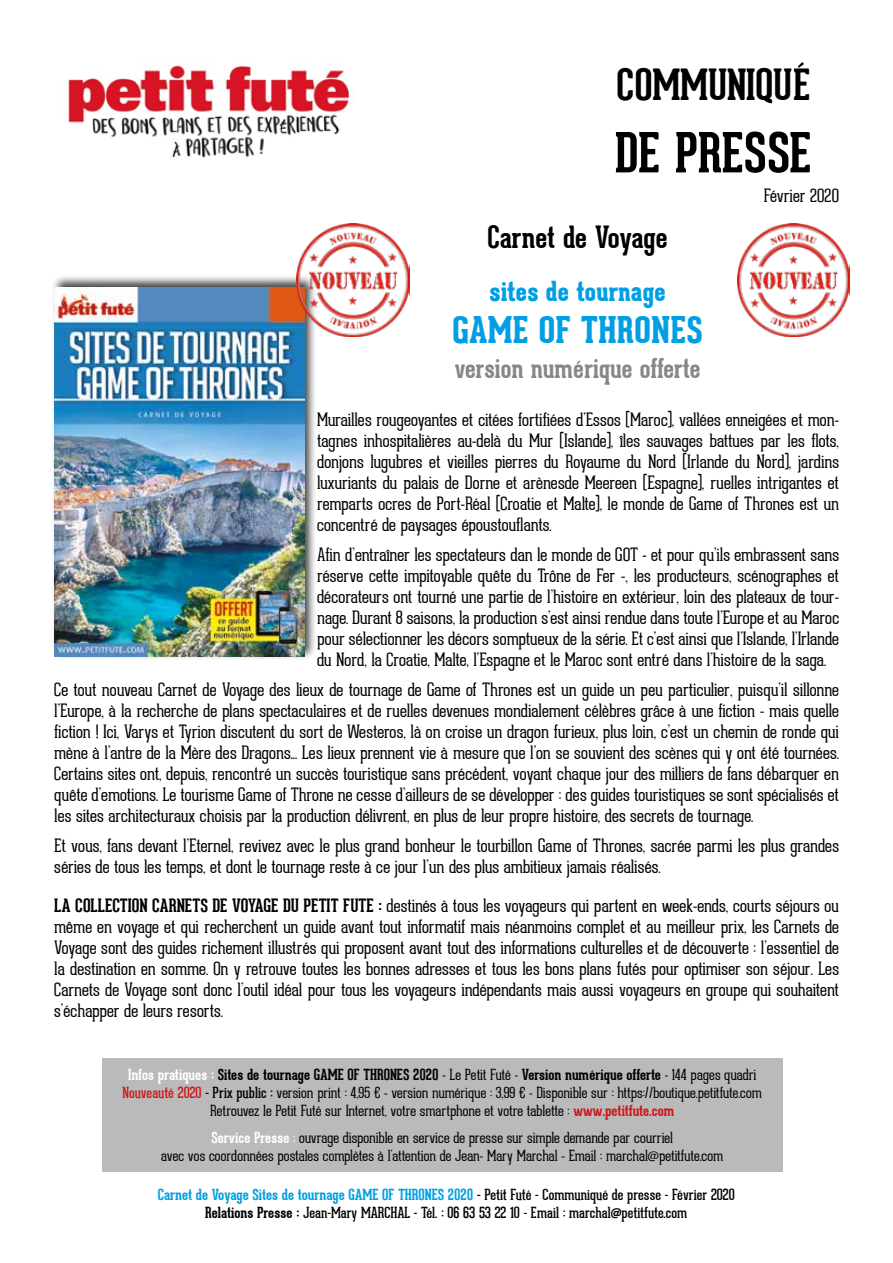
<style>
.page{position:relative;width:893px;height:1263px;background:#fff}
.page>*{position:absolute;margin:0;border:0;box-sizing:border-box;transform-origin:0 0}
.t1{font:700 54px "Geared Slab";color:#000}
.t2{font:700 42px "Geared Slab";color:#000}
.t3{font:800 36px "Geared Slab";color:#009fe3}
.t4{font:700 30px "Geared Slab";color:#000}
.t5{font:700 27px "Geared Slab";color:#878787}
.t6{font:800 27px "Geared Slab";color:#009fe3}
.t7{font:100 18px/21px "Geared Slab";letter-spacing:-.005em;color:#000;text-align:justify}
.t8{font:100 15px/18px "Geared Slab";letter-spacing:-.005em;color:#000;text-align:center}
.t9{font:15px/18px "Geared Slab";color:#000;text-align:center}
.s1{font-weight:700}
.s2{font-weight:700;color:#fff}
.s3{font-weight:400;color:#cd171a}
.s4{font-weight:400}
.s5{font-weight:700;color:#cd171a}
.s6{color:#fff}
.s7{font-weight:700;color:#009fe3}
</style>
<div class="page">
<img style="left:68px;top:65px;width:282px;height:93px">
<div style="left:102px;top:1059px;width:680px;height:113px;background:#bababa"></div>
<div style="left:51px;top:274px;width:266px;height:386px;background:#000;opacity:.75"></div>
<img style="left:54px;top:287px;width:250px;height:369px">
<img style="left:737px;top:224px;width:113px;height:112px">
<img style="left:297px;top:224px;width:112px;height:112px">
<h2 class="t2" style="left:617px;top:58px;width:195px">COMMUNIQUÉ</h2>
<h1 class="t1" style="left:615px;top:119px;width:198px">DE PRESSE</h1>
<h3 class="t4" style="left:487px;top:219px;width:182px">Carnet de Voyage</h3>
<h3 class="t6" style="left:489px;top:276px;width:178px">sites de tournage</h3>
<h3 class="t3" style="left:452px;top:309px;width:253px">GAME OF THRONES</h3>
<h3 class="t5" style="left:455px;top:351px;width:247px">version numérique offerte</h3>
<p class="t7" style="left:764px;top:186px;width:77px">Février 2020</p>
<p class="t7" style="left:317px;top:409px;width:523px">Murailles rougeoyantes et citées fortifiées d’Essos (Maroc), vallées enneigées et mon&shy;tagnes inhospitalières au-delà du Mur (Islande), îles sauvages battues par les flots, donjons lugubres et vieilles pierres du Royaume du Nord (Irlande du Nord), jardins luxuriants du palais de Dorne et arènesde Meereen (Espagne), ruelles intrigantes et remparts ocres de Port-Réal (Croatie et Malte), le monde de Game of Thrones est un concentré de paysages époustouflants.</p>
<p class="t7" style="left:317px;top:544px;width:523px">Afin d’entraîner les spectateurs dan le monde de GOT - et pour qu’ils embrassent sans réserve cette impitoyable quête du Trône de Fer -, les producteurs, scénographes et décorateurs ont tourné une partie de l’histoire en extérieur, loin des plateaux de tour&shy;nage. Durant 8 saisons, la production s’est ainsi rendue dans toute l’Europe et au Maroc pour sélectionner les décors somptueux de la série. Et c’est ainsi que l’Islande, l’Irlande du Nord, la Croatie, Malte, l’Espagne et le Maroc sont entré dans l’histoire de la saga.</p>
<p class="t7" style="left:54px;top:679px;width:786px">Ce tout nouveau Carnet de Voyage des lieux de tournage de Game of Thrones est un guide un peu particulier, puisqu’il sillonne l’Europe, à la recherche de plans spectaculaires et de ruelles devenues mondialement célèbres grâce à une fiction - mais quelle fiction ! Ici, Varys et Tyrion discutent du sort de Westeros, là on croise un dragon furieux, plus loin, c’est un chemin de ronde qui mène à l’antre de la Mère des Dragons... Les lieux prennent vie à mesure que l’on se souvient des scènes qui y ont été tournées.<br>Certains sites ont, depuis, rencontré un succès touristique sans précédent, voyant chaque jour des milliers de fans débarquer en quête d’emotions. Le tourisme Game of Throne ne cesse d’ailleurs de se développer : des guides touristiques se sont spécialisés et les sites architecturaux choisis par la production délivrent, en plus de leur propre histoire, des secrets de tournage.</p>
<p class="t7" style="left:54px;top:835px;width:786px">Et vous, fans devant l’Eternel, revivez avec le plus grand bonheur le tourbillon Game of Thrones, sacrée parmi les plus grandes séries de tous les temps, et dont le tournage reste à ce jour l’un des plus ambitieux jamais réalisés.</p>
<p class="t7" style="left:54px;top:895px;width:786px"><span class="s1">LA COLLECTION CARNETS DE VOYAGE DU PETIT FUTE :</span> destinés à tous les voyageurs qui partent en week-ends, courts séjours ou même en voyage et qui recherchent un guide avant tout informatif mais néanmoins complet et au meilleur prix, les Carnets de Voyage sont des guides richement illustrés qui proposent avant tout des informations culturelles et de découverte : l’essentiel de la destination en somme. On y retrouve toutes les bonnes adresses et tous les bons plans futés pour optimiser son séjour. Les Carnets de Voyage sont donc l’outil idéal pour tous les voyageurs indépendants mais aussi voyageurs en groupe qui souhaitent s’échapper de leurs resorts.</p>
<p class="t8" style="left:123px;top:1066px;width:641px"><span class="s2">Infos pratiques :</span> <span class="s1">Sites de tournage GAME OF THRONES 2020</span> - Le Petit Futé - <span class="s1">Version numérique offerte</span> - 144 pages quadri<br><span class="s3">Nouveauté 2020</span> <span class="s4">- Prix public :</span> version print : 4,95 € - version numérique : 3,99 € - Disponible sur : https://boutique.petitfute.com<br>Retrouvez le Petit Futé sur Internet, votre smartphone et votre tablette : <span class="s5">www.petitfute.com</span></p>
<p class="t8" style="left:161px;top:1129px;width:564px"><span class="s2">Service Presse</span> <span class="s6">;</span> ouvrage disponible en service de presse sur simple demande par courriel<br>avec vos coordonnées postales complètes à l’attention de Jean- Mary Marchal - Email : marchal@petitfute.com</p>
<p class="t9" style="left:158px;top:1185px;width:579px"><span class="s7">Carnet de Voyage Sites de tournage GAME OF THRONES 2020</span> - Petit Futé - Communiqué de presse - Février 2020<br><span class="s1">Relations Presse :</span> Jean-Mary MARCHAL - Tél. : 06 63 53 22 10 - Email : marchal@petitfute.com</p>
</div>
